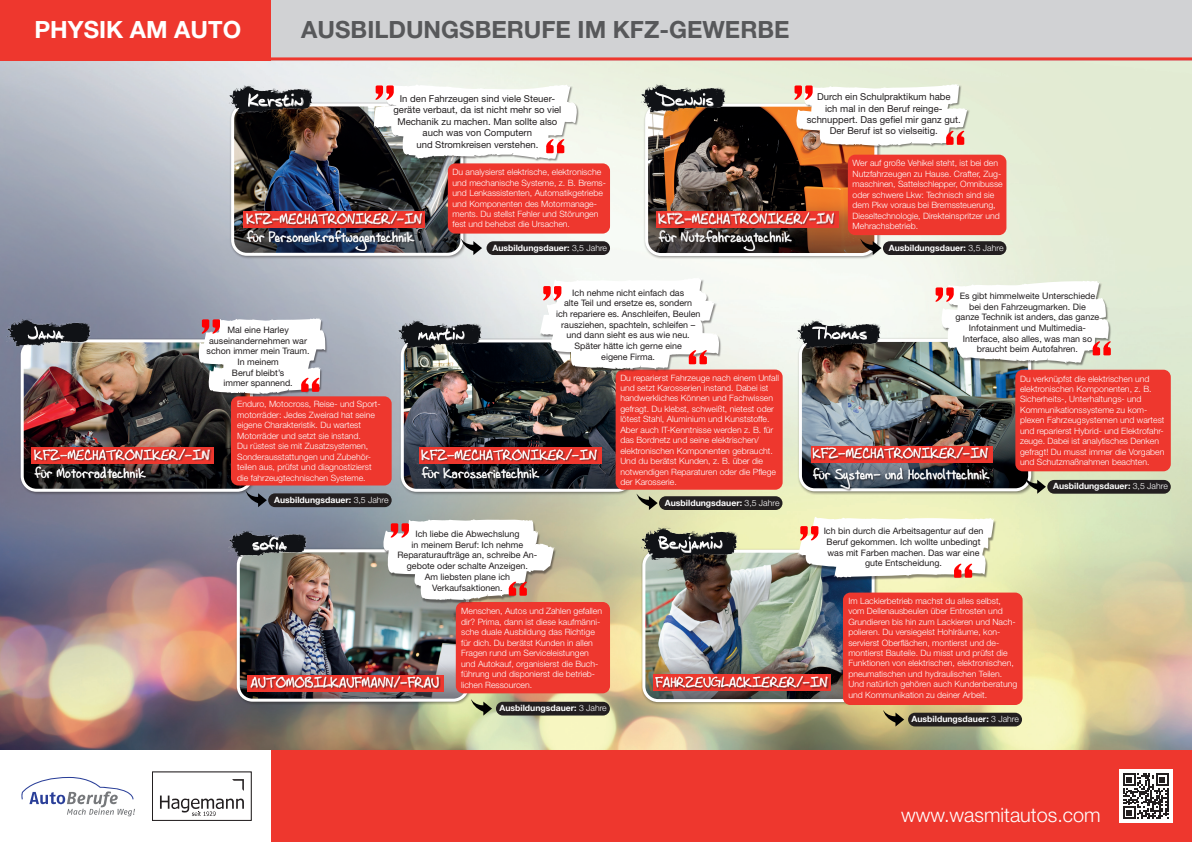
<style>
.page{position:relative;width:1192px;height:842px;background:#fff}
.page>*{position:absolute;margin:0;border:0;box-sizing:border-box;transform-origin:0 0}
.t1{font:700 23.75px "Helvetica Neue";color:#57585a}
.t2{font:700 23.75px "Helvetica Neue";color:#fff}
.Titel{font:300 19.8px "Helvetica Neue";color:#fff}
.Titel_Job{font:14.35px/17.8px "Andrew Script 16";color:#fff}
.Statement{font:9.55px/11.4px "Helvetica Neue";color:#231f20;text-align:center}
.Statement-2{font:8.9px/10.7px "Helvetica Neue";color:#231f20;text-align:center}
.JobInfos{font:300 8.7px/10.4px "Helvetica Neue";color:#fff}
.JobInfos-2{font:700 8.65px "Helvetica Neue";color:#fff}
.s1{font-weight:300}
</style>
<div class="page">
<img style="left:0;top:60px;width:1192px;height:690px">
<div style="left:6px;top:0;width:1186px;height:60px;background:#d1d2d4"></div>
<div style="left:0;top:0;width:270px;height:60px;background:#ee372e"></div>
<hr style="left:0;top:57px;width:1192px;height:3px;background:#ee372e">
<div style="left:265px;top:750px;width:927px;height:92px;background:#ee372e"></div>
<div style="left:0;top:750px;width:270px;height:92px;background:#fff"></div>
<svg style="left:21px;top:777px;width:114px;height:39px"></svg>
<svg style="left:160px;top:779px;width:84px;height:37px"></svg>
<div style="left:152px;top:772px;width:100px;height:49px;border:1px solid #231f20"></div>
<img style="left:228px;top:78px;width:85px;height:7px">
<img style="left:641px;top:78px;width:84px;height:7px">
<div style="left:19px;top:338px;width:238px;height:157px;background:#231f20;opacity:.5"></div>
<img style="left:22px;top:343px;width:177px;height:147px">
<div style="left:21px;top:339px;width:232px;height:153px;border:3px solid #fff;border-radius:14px"></div>
<img style="left:7px;top:312px;width:84px;height:38px">
<div style="left:32px;top:447px;width:182px;height:17px;background:#ee372e"></div>
<div style="left:34px;top:448px;width:178px;height:32px;background:#231f20;opacity:.75"></div>
<div style="left:34px;top:449px;width:176px;height:29px;background:#fff;opacity:.75"></div>
<svg style="left:28px;top:326px;width:36px;height:13px"></svg>
<div style="left:235px;top:547px;width:238px;height:158px;background:#231f20;opacity:.5"></div>
<img style="left:238px;top:603px;width:230px;height:97px">
<div style="left:237px;top:549px;width:232px;height:153px;border:3px solid #fff;border-radius:14px"></div>
<div style="left:456px;top:602px;width:154px;height:91px;background:#ee372e;border-radius:7px"></div>
<div style="left:247px;top:675px;width:196px;height:16px;background:#ee372e"></div>
<div style="left:250px;top:676px;width:191px;height:14px;background:#231f20;opacity:.75"></div>
<div style="left:251px;top:676px;width:188px;height:12px;background:#fff;opacity:.75"></div>
<div style="left:496px;top:702px;width:114px;height:13px;background:#231f20;border-radius:7px"></div>
<svg style="left:471px;top:699px;width:21px;height:17px"></svg>
<div style="left:641px;top:548px;width:237px;height:158px;background:#231f20;opacity:.5"></div>
<img style="left:644px;top:603px;width:199px;height:97px">
<div style="left:642px;top:550px;width:233px;height:152px;border:3px solid #fff;border-radius:14px"></div>
<div style="left:843px;top:593px;width:180px;height:112px;background:#ee372e;border-radius:7px"></div>
<div style="left:653px;top:674px;width:178px;height:17px;background:#ee372e"></div>
<div style="left:655px;top:676px;width:175px;height:14px;background:#231f20;opacity:.75"></div>
<div style="left:655px;top:676px;width:173px;height:12px;background:#fff;opacity:.75"></div>
<div style="left:908px;top:713px;width:114px;height:13px;background:#231f20;border-radius:7px"></div>
<svg style="left:883px;top:710px;width:21px;height:16px"></svg>
<div style="left:1015px;top:370px;width:156px;height:101px;background:#ee372e;border-radius:7px"></div>
<div style="left:1047px;top:480px;width:124px;height:14px;background:#231f20;border-radius:7px"></div>
<div style="left:199px;top:85px;width:913px;height:518px;background:#231f20;opacity:.5"></div>
<svg style="left:794px;top:84px;width:175px;height:62px"></svg>
<svg style="left:539px;top:278px;width:180px;height:91px"></svg>
<svg style="left:197px;top:318px;width:128px;height:76px"></svg>
<svg style="left:383px;top:519px;width:172px;height:81px"></svg>
<svg style="left:797px;top:517px;width:198px;height:61px"></svg>
<svg style="left:935px;top:281px;width:177px;height:82px"></svg>
<svg style="left:373px;top:84px;width:206px;height:75px"></svg>
<div style="left:1119px;top:769px;width:53px;height:54px;background:#fff"></div>
<svg style="left:1123px;top:773px;width:46px;height:46px"></svg>
<p class="t2" style="left:34px;top:15px;width:208px">PHYSIK AM AUTO</p>
<p class="t1" style="left:301px;top:15px;width:490px">AUSBILDUNGSBERUFE IM KFZ-GEWERBE</p>
<p class="Statement" style="left:393px;top:93px;width:169px">In den Fahrzeugen sind viele Steuer&shy;geräte verbaut, da ist nicht mehr so viel<br>Mechanik zu machen. Man sollte also auch was von Computern<br>und Stromkreisen verstehen.</p>
<p class="Statement" style="left:817px;top:91px;width:135px">Durch ein Schulpraktikum habe</p>
<p class="Statement" style="left:807px;top:102px;width:156px">ich mal in den Beruf reinge&shy;schnuppert. Das gefiel mir ganz gut.<br>Der Beruf ist so vielseitig.</p>
<p class="Titel_Job" style="left:247px;top:210px;width:176px">KFZ-MECHATRONIKER/-IN für Personenkraftwagentechnik</p>
<p class="JobInfos" style="left:453px;top:167px;width:155px">Du analysierst elektrische, elektronische und mechanische Systeme, z. B. Brems&shy;und Lenkassistenten, Automatikgetriebe und Komponenten des Motormanage&shy;ments. Du stellst Fehler und Störungen fest und behebst die Ursachen.</p>
<p class="JobInfos-2" style="left:492px;top:242px;width:116px">Ausbildungsdauer: <span class="s1">3,5 Jahre</span></p>
<p class="Titel_Job" style="left:659px;top:210px;width:176px">KFZ-MECHATRONIKER/-IN für Nutzfahrzeugtechnik</p>
<p class="JobInfos" style="left:853px;top:158px;width:152px">Wer auf große Vehikel steht, ist bei den Nutzfahrzeugen zu Hause. Crafter, Zug&shy;maschinen, Sattelschlepper, Omnibusse oder schwere Lkw: Technisch sind sie dem Pkw voraus bei Bremssteuerung, Dieseltechnologie, Direkteinspritzer und Mehrachsbetrieb.</p>
<p class="JobInfos-2" style="left:889px;top:242px;width:116px">Ausbildungsdauer: <span class="s1">3,5 Jahre</span></p>
<p class="Statement-2" style="left:207px;top:324px;width:105px">Mal eine Harley auseinandernehmen war schon immer mein Traum.<br>In meinem<br>Beruf bleibt’s<br>immer spannend.</p>
<p class="Titel_Job" style="left:35px;top:446px;width:176px">KFZ-MECHATRONIKER/-IN für Motorradtechnik</p>
<p class="JobInfos" style="left:237px;top:399px;width:145px">Enduro, Motocross, Reise- und Sport&shy;motorräder: Jedes Zweirad hat seine eigene Charakteristik. Du wartest Motorräder und setzt sie instand.<br>Du rüstest sie mit Zusatzsystemen, Sonderausstattungen und Zubehör&shy;teilen aus, prüfst und diagnostizierst die fahrzeugtechnischen Systeme.</p>
<p class="JobInfos-2" style="left:274px;top:494px;width:116px">Ausbildungsdauer: <span class="s1">3,5 Jahre</span></p>
<p class="Statement-2" style="left:572px;top:287px;width:113px">Ich nehme nicht einfach das</p>
<p class="Statement-2" style="left:564px;top:298px;width:130px">alte Teil und ersetze es, sondern</p>
<p class="Statement-2" style="left:556px;top:308px;width:146px">ich repariere es. Anschleifen, Beulen rausziehen, spachteln, schleifen –</p>
<p class="Statement-2" style="left:567px;top:330px;width:125px">und dann sieht es aus wie neu.</p>
<p class="Statement-2" style="left:574px;top:340px;width:109px">Später hätte ich gerne eine</p>
<p class="Statement-2" style="left:601px;top:351px;width:55px">eigene Firma.</p>
<p class="Titel_Job" style="left:422px;top:446px;width:176px">KFZ-MECHATRONIKER/-IN für Karosserietechnik</p>
<p class="Statement-2" style="left:415px;top:528px;width:106px">Ich liebe die Abwechslung</p>
<p class="Statement-2" style="left:397px;top:539px;width:141px">in meinem Beruf: Ich nehme<br>Reparaturaufträge an, schreibe An&shy;gebote oder schalte Anzeigen.</p>
<p class="Statement-2" style="left:425px;top:571px;width:87px">Am liebsten plane ich</p>
<p class="Statement-2" style="left:432px;top:582px;width:72px">Verkaufsaktionen.</p>
<p class="JobInfos" style="left:620px;top:372px;width:160px">Du reparierst Fahrzeuge nach einem Unfall und setzt Karosserien instand. Dabei ist handwerkliches Können und Fachwissen gefragt. Du klebst, schweißt, nietest oder lötest Stahl, Aluminium und Kunststoffe.<br>Aber auch IT-Kenntnisse werden z. B. für das Bordnetz und seine elektrischen/ elektronischen Komponenten gebraucht.<br>Und du berätst Kunden, z. B. über die notwendigen Reparaturen oder die Pflege der Karosserie.</p>
<p class="JobInfos-2" style="left:665px;top:497px;width:116px">Ausbildungsdauer: <span class="s1">3,5 Jahre</span></p>
<p class="Statement-2" style="left:955px;top:290px;width:145px">Es gibt himmelweite Unterschiede bei den Fahrzeugmarken. Die<br>ganze Technik ist anders, das ganze<br>Infotainment und Multimedia-<br>Interface, also alles, was man so braucht beim Autofahren.</p>
<p class="Titel_Job" style="left:813px;top:445px;width:176px">KFZ-MECHATRONIKER/-IN</p>
<p class="Titel_Job" style="left:813px;top:465px;width:178px">für System- und Hochvolttechnik</p>
<p class="Statement-2" style="left:824px;top:526px;width:161px">Ich bin durch die Arbeitsagentur auf den Beruf gekommen. Ich wollte unbedingt was mit Farben machen. Das war eine gute Entscheidung.</p>
<p class="JobInfos" style="left:1020px;top:373px;width:146px">Du verknüpfst die elektrischen und elektronischen Komponenten, z. B.<br>Sicherheits-, Unterhaltungs- und Kommunikationssysteme zu kom&shy;plexen Fahrzeugsystemen und wartest und reparierst Hybrid- und Elektrofahr&shy;zeuge. Dabei ist analytisches Denken gefragt! Du musst immer die Vorgaben und Schutzmaßnahmen beachten.</p>
<p class="JobInfos-2" style="left:1053px;top:481px;width:116px">Ausbildungsdauer: <span class="s1">3,5 Jahre</span></p>
<p class="Titel_Job" style="left:251px;top:673px;width:190px">AUTOMOBILKAUFMANN/-FRAU</p>
<p class="JobInfos" style="left:461px;top:606px;width:142px">Menschen, Autos und Zahlen gefallen dir? Prima, dann ist diese kaufmänni&shy;sche duale Ausbildung das Richtige für dich. Du berätst Kunden in allen Fragen rund um Serviceleistungen und Autokauf, organisierst die Buch&shy;führung und disponierst die betrieb&shy;lichen Ressourcen.</p>
<p class="JobInfos-2" style="left:499px;top:703px;width:109px">Ausbildungsdauer: <span class="s1">3 Jahre</span></p>
<p class="Titel_Job" style="left:655px;top:673px;width:174px">FAHRZEUGLACKIERER/-IN</p>
<p class="JobInfos" style="left:848px;top:595px;width:170px">Im Lackierbetrieb machst du alles selbst, vom Dellenausbeulen über Entrosten und Grundieren bis hin zum Lackieren und Nach&shy;polieren. Du versiegelst Hohlräume, kon&shy;servierst Oberflächen, montierst und de&shy;montierst Bauteile. Du misst und prüfst die Funktionen von elektrischen, elektronischen, pneumatischen und hydraulischen Teilen.<br>Und natürlich gehören auch Kundenberatung und Kommunikation zu deiner Arbeit.</p>
<p class="JobInfos-2" style="left:912px;top:714px;width:109px">Ausbildungsdauer: <span class="s1">3 Jahre</span></p>
<p class="Titel" style="left:901px;top:803px;width:201px">www.wasmitautos.com</p>
</div>
